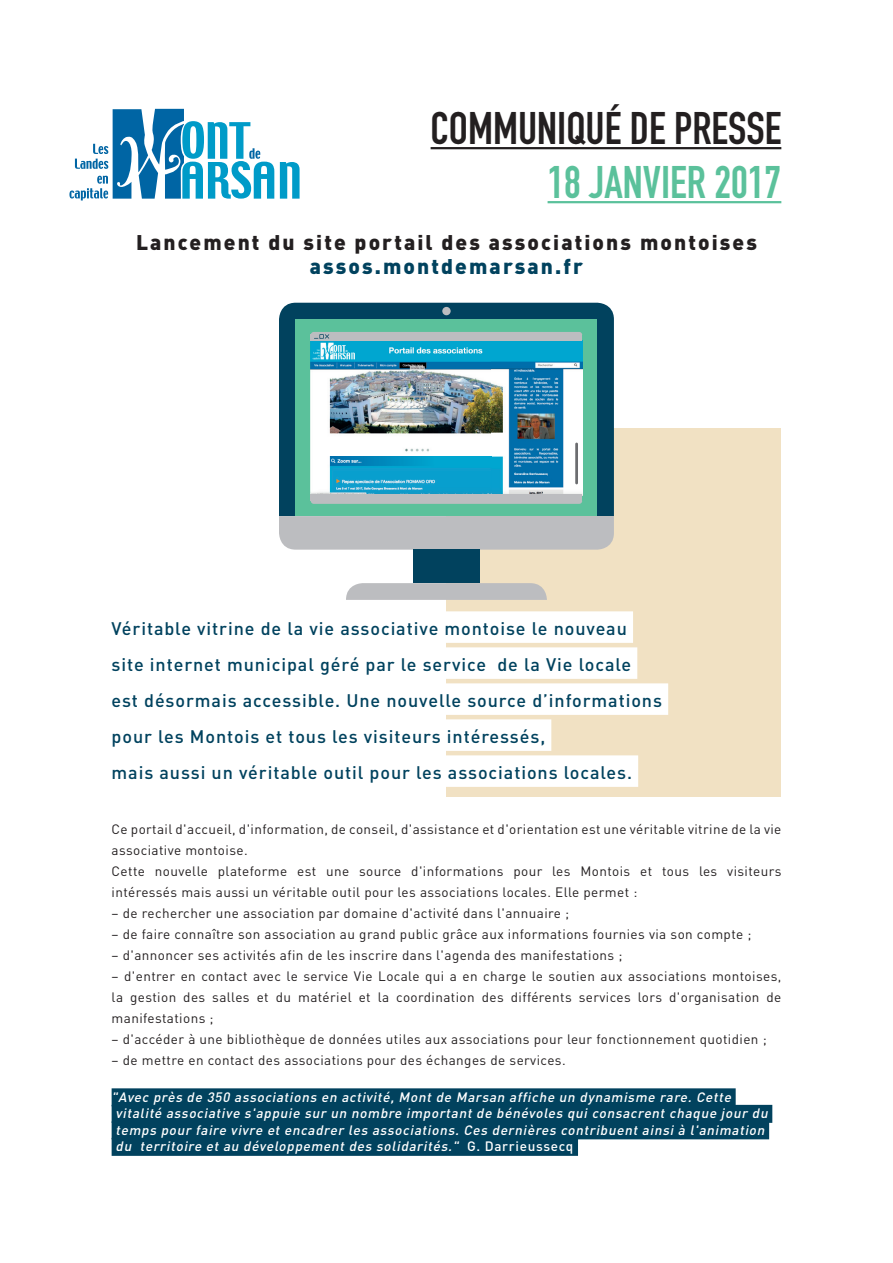
<style>
.page{position:relative;width:893px;height:1263px;background:#fff}
.page>*{position:absolute;margin:0;border:0;box-sizing:border-box;transform-origin:0 0}
.t1{font:45px "DIN Engschrift Std";color:#231f20}
.t2{font:45px "DIN Engschrift Std";color:#5bc19b}
.t3{font:900 21px "DINOT";letter-spacing:.1em;color:#231f20}
.t4{font:900 21px "DINOT";letter-spacing:.1em;color:#01425e}
.t5{font:500 18px/36px "DINOT";letter-spacing:.05em;color:#01425e}
.t6{font:13.5px/21px "DINOT";letter-spacing:.03em;color:#231f20}
.t7{font:italic 500 13.5px/16.5px "DINOT";color:#fff}
.s1{font-style:normal}
</style>
<div class="page">
<div style="left:446px;top:428px;width:335px;height:369px;background:#f1e1c3"></div>
<div style="left:279px;top:303px;width:335px;height:213px;background:#01425e"></div>
<div style="left:279px;top:516px;width:335px;height:34px;background:#bcbdc0"></div>
<div style="left:296px;top:319px;width:301px;height:197px;background:#5bc19b"></div>
<div style="left:442px;top:307px;width:9px;height:8px;background:#bcbdc0;border-radius:50%"></div>
<div style="left:413px;top:550px;width:67px;height:33px;background:#01425e"></div>
<div style="left:346px;top:583px;width:201px;height:17px;background:#bcbdc0"></div>
<img style="left:311px;top:341px;width:271px;height:154px">
<hr style="left:575px;top:443px;width:3px;height:41px;background:#6c6d70">
<div style="left:311px;top:335px;width:271px;height:6px;background:#bcbdc0"></div>
<svg style="left:311px;top:332px;width:271px;height:7px"></svg>
<svg style="left:311px;top:501px;width:271px;height:3px"></svg>
<div style="left:311px;top:495px;width:271px;height:6px;background:#bcbdc0"></div>
<div style="left:112px;top:1088px;width:624px;height:18px;background:#01425e"></div>
<div style="left:112px;top:1105px;width:660px;height:18px;background:#01425e"></div>
<div style="left:112px;top:1121px;width:657px;height:18px;background:#01425e"></div>
<div style="left:112px;top:1138px;width:466px;height:18px;background:#01425e"></div>
<div style="left:112px;top:611px;width:521px;height:32px;background:#fff"></div>
<div style="left:112px;top:647px;width:525px;height:32px;background:#fff"></div>
<div style="left:112px;top:683px;width:556px;height:32px;background:#fff"></div>
<div style="left:112px;top:719px;width:439px;height:32px;background:#fff"></div>
<div style="left:112px;top:755px;width:526px;height:32px;background:#fff"></div>
<hr style="left:431px;top:147px;width:350px;height:2px;background:#231f20">
<hr style="left:548px;top:201px;width:233px;height:2px;background:#5bc19b">
<svg style="left:280px;top:162px;width:20px;height:37px"></svg>
<svg style="left:69px;top:109px;width:205px;height:91px"></svg>
<p class="t1" style="left:431px;top:101px;width:352px">COMMUNIQUÉ DE PRESSE</p>
<p class="t2" style="left:548px;top:155px;width:235px">18 JANVIER 2017</p>
<p class="t3" style="left:136px;top:228px;width:622px">Lancement du site portail des associations montoises</p>
<p class="t4" style="left:310px;top:252px;width:275px">assos.montdemarsan.fr</p>
<p class="t5" style="left:112px;top:609px;width:552px">Véritable vitrine de la vie associative montoise le nouveau site internet municipal géré par le service de la Vie locale est désormais accessible. Une nouvelle source d’informations pour les Montois et tous les visiteurs intéressés,<br>mais aussi un véritable outil pour les associations locales.</p>
<p class="t6" style="left:112px;top:818px;width:671px">Ce portail d'accueil, d'information, de conseil, d'assistance et d'orientation est une véritable vitrine de la vie associative montoise.</p>
<p class="t6" style="left:112px;top:860px;width:671px">Cette nouvelle plateforme est une source d'informations pour les Montois et tous les visiteurs intéressés mais aussi un véritable outil pour les associations locales. Elle permet :</p>
<p class="t6" style="left:112px;top:902px;width:459px">– de rechercher une association par domaine d'activité dans l'annuaire ;</p>
<p class="t6" style="left:112px;top:923px;width:641px">– de faire connaître son association au grand public grâce aux informations fournies via son compte ;</p>
<p class="t6" style="left:112px;top:944px;width:512px">– d'annoncer ses activités afin de les inscrire dans l'agenda des manifestations ;</p>
<p class="t6" style="left:112px;top:965px;width:671px;text-align:justify">– d'entrer en contact avec le service Vie Locale qui a en charge le soutien aux associations montoises, la gestion des salles et du matériel et la coordination des différents services lors d'organisation de manifestations ;</p>
<p class="t6" style="left:112px;top:1028px;width:657px">– d'accéder à une bibliothèque de données utiles aux associations pour leur fonctionnement quotidien ;</p>
<p class="t6" style="left:112px;top:1049px;width:456px">– de mettre en contact des associations pour des échanges de services.</p>
<p class="t7" style="left:112px;top:1088px;width:661px">"Avec près de 350 associations en activité, Mont de Marsan affiche un dynamisme rare. Cette vitalité associative s'appuie sur un nombre important de bénévoles qui consacrent chaque jour du temps pour faire vivre et encadrer les associations. Ces dernières contribuent ainsi à l'animation du territoire et au développement des solidarités." <span class="s1">G . D a r r i e u s s e c q</span></p>
</div>
